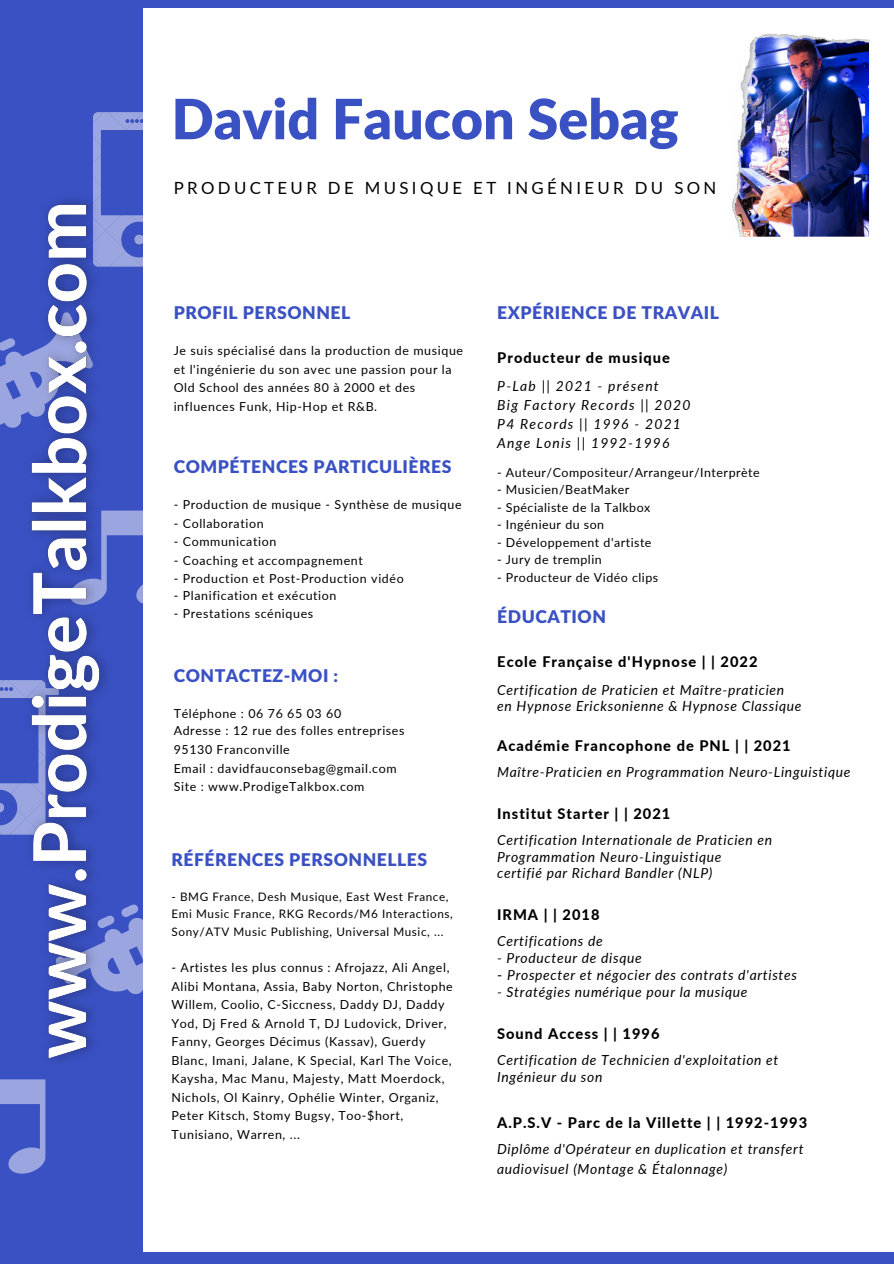
<style>
.page{position:relative;width:894px;height:1264px;background:#fff}
.page>*{position:absolute;margin:0;border:0;box-sizing:border-box;transform-origin:0 0}
.t1{font:900 55.5px "Lato Latin";color:#3a51c3}
.t2{font:900 17.55px "Lato Latin";letter-spacing:.03em;color:#3a51c3}
.t3{font:16.8px "Lato";letter-spacing:.2em;color:#000}
.t4{font:800 14.55px "Lato";letter-spacing:.07em;color:#000}
.t5{font:italic 13.8px/17px "Lato";letter-spacing:.05em;color:#000}
.t6{font:italic 13.8px/19.2px "Lato";letter-spacing:.09em;color:#000}
.t7{font:12.45px/18.6px "Lato";letter-spacing:.05em;color:#000}
.t8{font:11.7px/17.5px "Lato";letter-spacing:.05em;color:#000}
.s1{font-style:normal}
</style>
<div class="page">
<div style="left:0;top:0;width:893px;height:1263px;background:#3a51c3"></div>
<svg style="left:121px;top:510px;width:22px;height:94px"></svg>
<svg style="left:0;top:1079px;width:45px;height:94px"></svg>
<img style="left:93px;top:112px;width:50px;height:155px">
<svg style="left:121px;top:904px;width:22px;height:90px"></svg>
<div style="left:143px;top:8px;width:750px;height:1243px;background:#fff"></div>
<img style="left:0;top:680px;width:12px;height:155px">
<svg style="left:0;top:338px;width:12px;height:90px"></svg>
<img style="left:732px;top:34px;width:136px;height:203px">
<img style="left:12px;top:183px;width:109px;height:878px">
<h1 class="t1" style="left:171px;top:95px;width:508px">David Faucon Sebag</h1>
<h3 class="t3" style="left:174px;top:177px;width:544px">PRODUCTEUR DE MUSIQUE ET INGÉNIEUR DU SON</h3>
<h2 class="t2" style="left:174px;top:305px;width:178px">PROFIL PERSONNEL</h2>
<p class="t7" style="left:174px;top:341px;width:291px">Je suis spécialisé dans la production de musique et l'ingénierie du son avec une passion pour la Old School des années 80 à 2000 et des influences Funk, Hip-Hop et R&amp;B.</p>
<h2 class="t2" style="left:174px;top:459px;width:279px">COMPÉTENCES PARTICULIÈRES</h2>
<p class="t7" style="left:174px;top:495px;width:289px">- Production de musique - Synthèse de musique</p>
<p class="t7" style="left:174px;top:513px;width:91px">- Collaboration</p>
<p class="t7" style="left:174px;top:532px;width:104px">- Communication</p>
<p class="t7" style="left:174px;top:551px;width:190px">- Coaching et accompagnement</p>
<p class="t7" style="left:174px;top:568px;width:231px">- Production et Post-Production vidéo</p>
<p class="t7" style="left:174px;top:586px;width:164px">- Planification et exécution</p>
<p class="t7" style="left:174px;top:603px;width:141px">- Prestations scéniques</p>
<h2 class="t2" style="left:174px;top:668px;width:166px">CONTACTEZ-MOI :</h2>
<p class="t7" style="left:174px;top:704px;width:232px">Téléphone : 06 76 65 03 60<br>Adresse : 12 rue des folles entreprises<br>95130 Franconville<br>Email : davidfauconsebag@gmail.com<br>Site : www.ProdigeTalkbox.com</p>
<h2 class="t2" style="left:171px;top:852px;width:257px">RÉFÉRENCES PERSONNELLES</h2>
<p class="t8" style="left:171px;top:887px;width:283px">- BMG France, Desh Musique, East West France,<br>Emi Music France, RKG Records/M6 Interactions,<br>Sony/ATV Music Publishing, Universal Music, ...</p>
<p class="t7" style="left:171px;top:957px;width:283px">- Artistes les plus connus : Afrojazz, Ali Angel, Alibi Montana, Assia, Baby Norton, Christophe Willem, Coolio, C-Siccness, Daddy DJ, Daddy Yod, Dj Fred &amp; Arnold T, DJ Ludovick, Driver, Fanny, Georges Décimus (Kassav), Guerdy Blanc, Imani, Jalane, K Special, Karl The Voice, Kaysha, Mac Manu, Majesty, Matt Moerdock, Nichols, Ol Kainry, Ophélie Winter, Organiz, Peter Kitsch, Stomy Bugsy, Too-$hort, Tunisiano, Warren, ...</p>
<h2 class="t2" style="left:497px;top:305px;width:223px">EXPÉRIENCE DE TRAVAIL</h2>
<p class="t4" style="left:497px;top:349px;width:174px">Producteur de musique</p>
<p class="t6" style="left:497px;top:375px;width:195px">P-Lab || 2021 - présent<br>Big Factory Records || 2020<br>P4 Records || 1996 - 2021<br>Ange Lonis || 1992-1996</p>
<p class="t7" style="left:497px;top:462px;width:264px">- Auteur/Compositeur/Arrangeur/Interprète</p>
<p class="t7" style="left:497px;top:480px;width:134px">- Musicien/BeatMaker</p>
<p class="t7" style="left:497px;top:498px;width:155px">- Spécialiste de la Talkbox</p>
<p class="t7" style="left:497px;top:515px;width:109px">- Ingénieur du son</p>
<p class="t7" style="left:497px;top:533px;width:156px">- Développement d'artiste</p>
<p class="t7" style="left:497px;top:550px;width:106px">- Jury de tremplin</p>
<p class="t7" style="left:497px;top:568px;width:163px">- Producteur de Vidéo clips</p>
<h2 class="t2" style="left:497px;top:609px;width:110px">ÉDUCATION</h2>
<p class="t4" style="left:497px;top:653px;width:262px">Ecole Française d'Hypnose | | 2022</p>
<p class="t5" style="left:497px;top:680px;width:305px">Certification de Praticien et Maître-praticien en Hypnose Ericksonienne &amp; Hypnose Classique</p>
<p class="t4" style="left:497px;top:736px;width:295px">Académie Francophone de PNL | | 2021</p>
<p class="t5" style="left:497px;top:762px;width:355px">Maître-Praticien en Programmation Neuro-Linguistique</p>
<p class="t4" style="left:497px;top:804px;width:175px">Institut Starter | | 2021</p>
<p class="t5" style="left:497px;top:830px;width:276px">Certification Internationale de Praticien en<br>Programmation Neuro-Linguistique<br>certifié par Richard Bandler (NLP)</p>
<p class="t4" style="left:497px;top:906px;width:104px">IRMA | | 2018</p>
<p class="t5" style="left:497px;top:932px;width:107px">Certifications de</p>
<p class="t5" style="left:497px;top:949px;width:146px">- Producteur de disque</p>
<p class="t5" style="left:497px;top:966px;width:301px"><span class="s1">-</span> Prospecter et négocier des contrats d'artistes</p>
<p class="t5" style="left:497px;top:983px;width:252px">- Stratégies numérique pour la musique</p>
<p class="t4" style="left:497px;top:1024px;width:164px">Sound Access | | 1996</p>
<p class="t5" style="left:497px;top:1051px;width:283px">Certification de Technicien d'exploitation et<br>Ingénieur du son</p>
<p class="t4" style="left:497px;top:1114px;width:311px">A.P.S.V - Parc de la Villette | | 1992-1993</p>
<p class="t5" style="left:497px;top:1138px;width:308px;line-height:20.2px">Diplôme d'Opérateur en duplication et transfert audiovisuel (Montage &amp; Étalonnage)</p>
</div>
